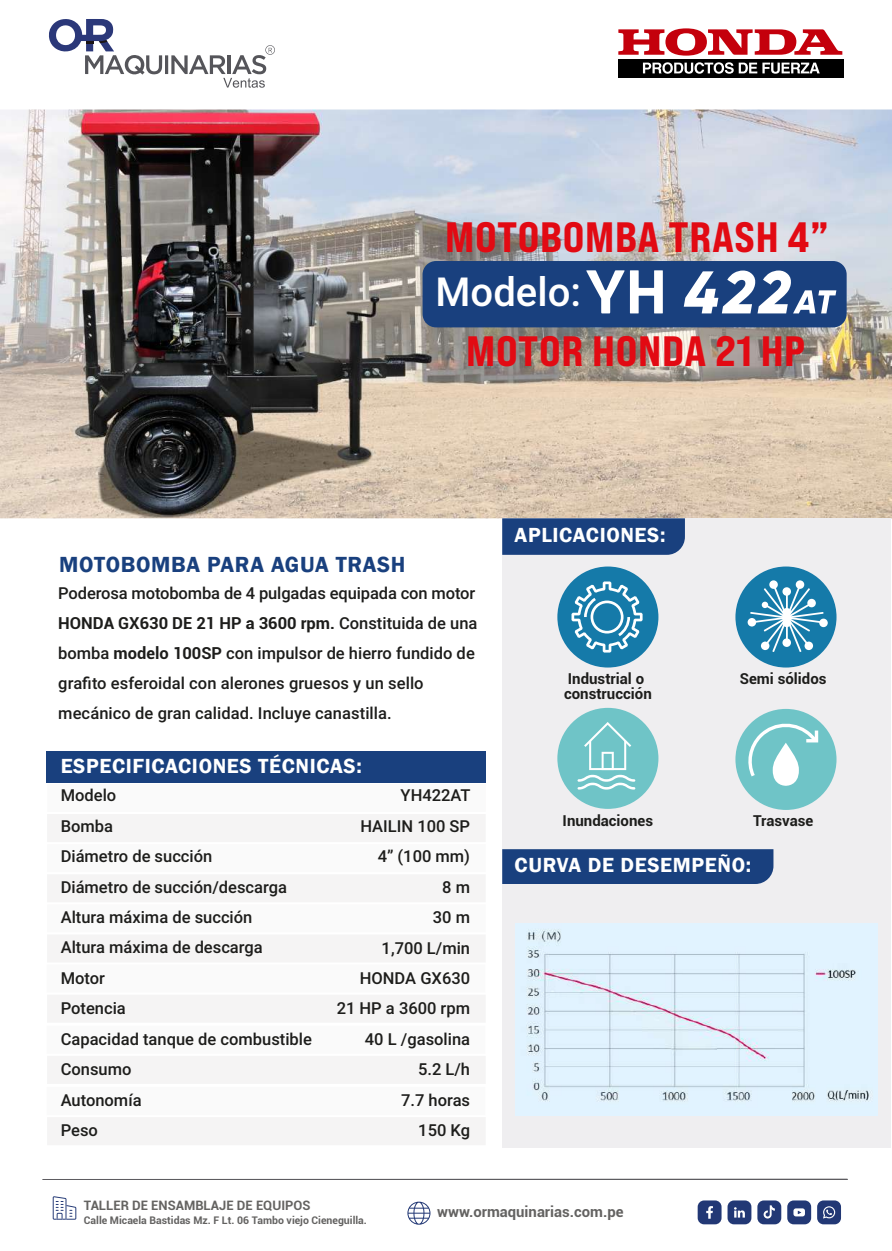
<style>
.page{position:relative;width:892px;height:1251px;background:#fff}
.page>*{position:absolute;margin:0;border:0;box-sizing:border-box;transform-origin:0 0}
.t1{font:800 expanded 42.45px "Bebas Neue Pro";letter-spacing:.015em;color:#e20a13}
.t2{font:500 40.05px "Roboto";color:#fff}
.t3{font:600 22.5px "Franklin Gothic";letter-spacing:.03em;color:#19407e}
.t4{font:600 21px "Franklin Gothic";letter-spacing:.03em;color:#fff}
.t5{font:500 16.5px/30.5px "Roboto";color:#1d1d1b}
.t6{font:700 15px/15px "Roboto";color:#1d1d1b}
.t7{font:700 14.85px "Roboto";color:#636261}
.t8{font:700 13.05px "Roboto";color:#646361}
.t9{font:700 10.5px "Roboto";color:#636261}
.s1{font-weight:700}
</style>
<div class="page">
<img style="left:0;top:110px;width:892px;height:408px">
<svg style="left:53px;top:1196px;width:23px;height:24px"></svg>
<svg style="left:697px;top:1200px;width:24px;height:24px"></svg>
<div style="left:757px;top:1200px;width:24px;height:24px;background:#223875;border-radius:6px"></div>
<svg style="left:817px;top:1200px;width:24px;height:24px"></svg>
<svg style="left:787px;top:1200px;width:24px;height:24px"></svg>
<svg style="left:727px;top:1200px;width:24px;height:24px"></svg>
<svg style="left:763px;top:1205px;width:12px;height:14px"></svg>
<svg style="left:407px;top:1202px;width:23px;height:23px"></svg>
<svg style="left:42px;top:1179px;width:806px;height:1px"></svg>
<div style="left:502px;top:518px;width:388px;height:630px;background:#efeef0"></div>
<div style="left:502px;top:849px;width:271px;height:35px;background:#19407e"></div>
<svg style="left:502px;top:518px;width:183px;height:37px"></svg>
<svg style="left:48px;top:814px;width:437px;height:331px"></svg>
<div style="left:46px;top:751px;width:440px;height:32px;background:#19407e"></div>
<svg style="left:49px;top:19px;width:226px;height:69px"></svg>
<div style="left:557px;top:567px;width:101px;height:101px;background:#157aa9;border-radius:50%"></div>
<svg style="left:571px;top:582px;width:71px;height:71px"></svg>
<div style="left:735px;top:567px;width:101px;height:101px;background:#157aa9;border-radius:50%"></div>
<div style="left:557px;top:708px;width:101px;height:101px;background:#6fc4c7;border-radius:50%"></div>
<svg style="left:577px;top:722px;width:58px;height:68px"></svg>
<div style="left:735px;top:709px;width:101px;height:101px;background:#6fc4c7;border-radius:50%"></div>
<svg style="left:745px;top:720px;width:73px;height:66px"></svg>
<img style="left:515px;top:923px;width:362px;height:193px">
<div style="left:769px;top:580px;width:9px;height:9px;background:#fff;border-radius:50%"></div>
<svg style="left:795px;top:580px;width:9px;height:9px"></svg>
<svg style="left:747px;top:618px;width:9px;height:9px"></svg>
<div style="left:819px;top:619px;width:8px;height:8px;background:#fff;border-radius:50%"></div>
<svg style="left:750px;top:583px;width:73px;height:69px"></svg>
<div style="left:782px;top:613px;width:9px;height:9px;background:#fff;border-radius:50%"></div>
<svg style="left:422px;top:261px;width:424px;height:66px"></svg>
<div style="left:618px;top:59px;width:225px;height:18px;background:#000"></div>
<svg style="left:618px;top:28px;width:224px;height:28px"></svg>
<svg style="left:643px;top:62px;width:176px;height:12px"></svg>
<h1 class="t1" style="left:445px;top:211px;width:385px">MOTOBOMBA TRASH 4”</h1>
<h2 class="t2" style="left:435px;top:264px;width:147px">Modelo:</h2>
<h1 class="t1" style="left:466px;top:325px;width:340px">MOTOR HONDA 21 HP</h1>
<h3 class="t3" style="left:59px;top:551px;width:348px">MOTOBOMBA PARA AGUA TRASH</h3>
<p class="t5" style="left:58px;top:577px;width:421px;line-height:30px">Poderosa motobomba de 4 pulgadas equipada con motor <span class="s1">HONDA GX630 DE 21 HP a 3600 rpm.</span> Constituida de una bomba <span class="s1">modelo 100SP</span> con impulsor de hierro fundido de grafito esferoidal con alerones gruesos y un sello mecánico de gran calidad. Incluye canastilla.</p>
<p class="t4" style="left:61px;top:753px;width:302px">ESPECIFICACIONES TÉCNICAS:</p>
<p class="t5" style="left:61px;top:780px;width:253px">Modelo<br>Bomba<br>Diámetro de succión<br>Diámetro de succión/descarga<br>Altura máxima de succión<br>Altura máxima de descarga<br>Motor<br>Potencia<br>Capacidad tanque de combustible<br>Consumo<br>Autonomía<br>Peso</p>
<p class="t5" style="left:337px;top:780px;width:135px;text-align:right">YH422AT<br>HAILIN 100 SP<br>4” (100 mm)<br>8 m<br>30 m<br>1,700 L/min<br>HONDA GX630<br>21 HP a 3600 rpm<br>40 L /gasolina<br>5.2 L/h<br>7.7 horas<br>150 Kg</p>
<p class="t4" style="left:514px;top:522px;width:152px">APLICACIONES:</p>
<p class="t6" style="left:564px;top:671px;width:89px">Industrial o construcción</p>
<p class="t6" style="left:740px;top:671px;width:88px">Semi sólidos</p>
<p class="t6" style="left:562px;top:813px;width:92px">Inundaciones</p>
<p class="t6" style="left:753px;top:813px;width:62px">Trasvase</p>
<p class="t4" style="left:514px;top:852px;width:238px">CURVA DE DESEMPEÑO:</p>
<p class="t8" style="left:84px;top:1196px;width:228px">TALLER DE ENSAMBLAJE DE EQUIPOS</p>
<p class="t9" style="left:84px;top:1213px;width:284px">Calle Micaela Bastidas Mz. F Lt. 06 Tambo viejo Cieneguilla.</p>
<p class="t7" style="left:437px;top:1201px;width:188px">www.ormaquinarias.com.pe</p>
</div>
